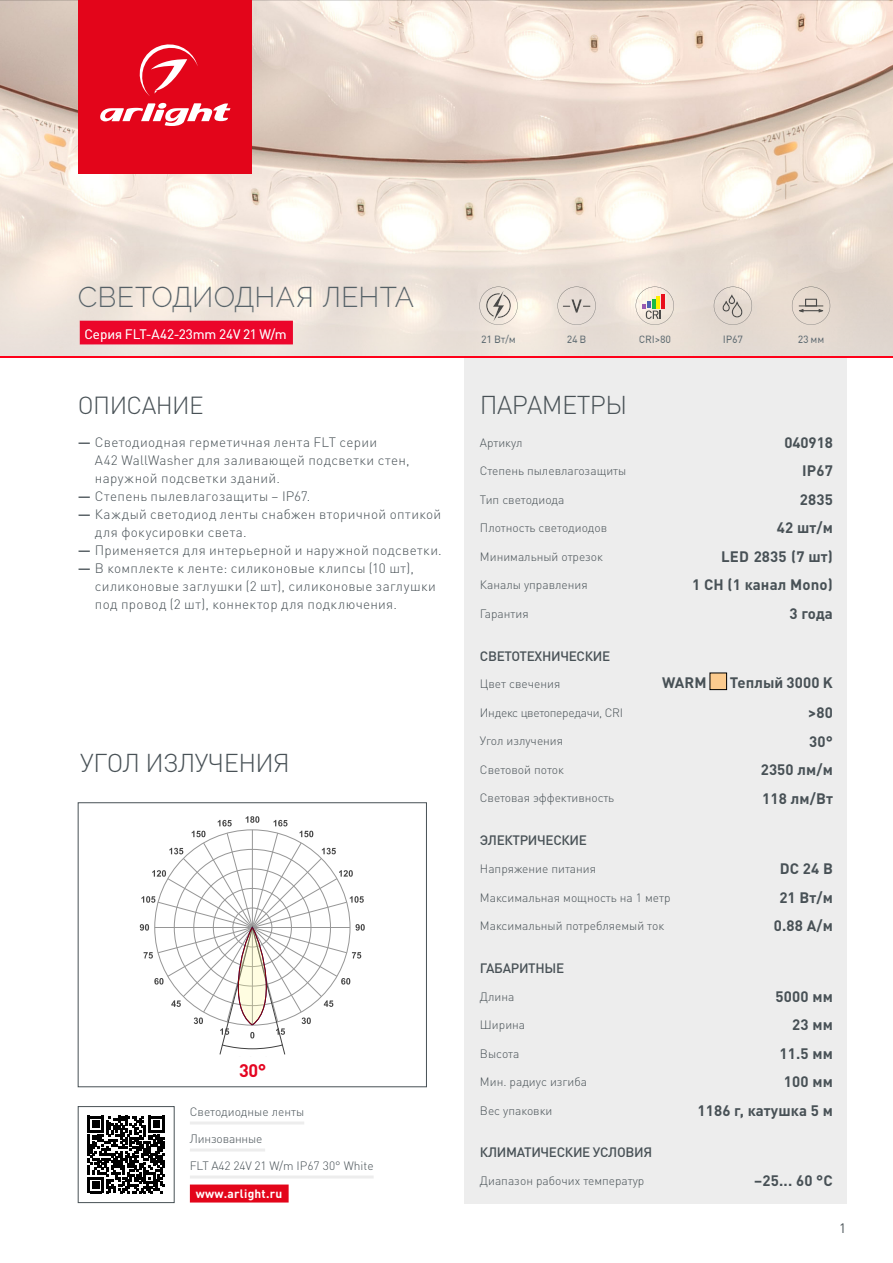
<style>
.page{position:relative;width:893px;height:1263px;background:#fff}
.page>*{position:absolute;margin:0;border:0;box-sizing:border-box;transform-origin:0 0}
.t1{font:300 28.5px "Raleway";letter-spacing:.005em;color:#485156}
.t2{font:300 25.5px "DIN Pro";letter-spacing:-.025em;color:#485156}
.t3{font:300 24.45px "DIN Pro";letter-spacing:-.025em;color:#485156}
.t4{font:700 18px "DIN Pro";color:#e40521}
.t5{font:700 15px "DIN Pro";letter-spacing:.01em;color:#485156}
.t6{font:300 13.5px/18px "DIN Pro";letter-spacing:.025em;color:#485156}
.t7{font:500 13.5px "DIN Pro";letter-spacing:-.025em;color:#485156}
.t8{font:13.5px "DIN Pro";color:#fff}
.t9{font:13.5px "DIN Pro";color:#485156}
.t10{font:300 12px "DIN Pro";color:#485156}
.t11{font:300 12px "DIN Pro";letter-spacing:-.025em;color:#485156}
.t12{font:700 12px "DIN Pro";letter-spacing:.02em;color:#fff}
.t13{font:500 10.5px "DIN Pro";letter-spacing:-.025em;color:#485156}
.s1{font-weight:500}
</style>
<div class="page">
<img style="left:0;top:0;width:893px;height:195px">
<svg style="left:88px;top:1116px;width:77px;height:77px"></svg>
<div style="left:78px;top:1106px;width:96px;height:97px;border:1px solid #485156"></div>
<svg style="left:140px;top:816px;width:225px;height:239px"></svg>
<div style="left:78px;top:802px;width:349px;height:285px;border:1px solid #485156"></div>
<hr style="left:190px;top:1121px;width:114px;height:3px;background:#ededed">
<hr style="left:190px;top:1148px;width:75px;height:3px;background:#ededed">
<hr style="left:190px;top:1175px;width:184px;height:3px;background:#ededed">
<div style="left:190px;top:1184px;width:99px;height:18px;background:#e3051a"></div>
<div style="left:464px;top:357px;width:383px;height:846px;background:#ededed"></div>
<div style="left:710px;top:673px;width:17px;height:17px;background:#fccb8e"></div>
<div style="left:710px;top:673px;width:17px;height:17px;border:1px solid #000"></div>
<div style="left:78px;top:0;width:174px;height:174px;background:#e3051a"></div>
<svg style="left:100px;top:103px;width:130px;height:23px"></svg>
<svg style="left:139px;top:44px;width:59px;height:52px"></svg>
<svg style="left:0;top:195px;width:893px;height:162px;background:#eedad2"></svg>
<hr style="left:0;top:357px;width:893px;height:1px;background:#ff0019">
<h1 class="t1" style="left:78px;top:280px;width:338px">СВЕТОДИОДНАЯ ЛЕНТА</h1>
<p class="t8" style="left:84px;top:324px;width:204px">Серия FLT-A42-23mm 24V 21 W/m</p>
<h3 class="t3" style="left:78px;top:388px;width:127px">ОПИСАНИЕ</h3>
<p class="t6" style="left:95px;top:432px;width:316px;text-indent:-17px"><span class="s1">—</span> Светодиодная герметичная лента FLT серии<br>A42 WallWasher для заливающей подсветки стен, наружной подсветки зданий.</p>
<p class="t6" style="left:78px;top:486px;width:234px"><span class="s1">—</span> Степень пылевлагозащиты – IP67.</p>
<p class="t6" style="left:95px;top:504px;width:348px;text-indent:-17px"><span class="s1">—</span> Каждый светодиод ленты снабжен вторичной оптикой для фокусировки света.</p>
<p class="t6" style="left:78px;top:540px;width:365px"><span class="s1">—</span> Применяется для интерьерной и наружной подсветки.</p>
<p class="t6" style="left:95px;top:558px;width:342px;text-indent:-17px"><span class="s1">—</span> В комплекте к ленте: силиконовые клипсы (10 шт), силиконовые заглушки (2 шт), силиконовые заглушки под провод (2 шт), коннектор для подключения.</p>
<h2 class="t2" style="left:80px;top:745px;width:211px">УГОЛ ИЗЛУЧЕНИЯ</h2>
<h3 class="t4" style="left:239px;top:1058px;width:29px">30°</h3>
<p class="t10" style="left:190px;top:1103px;width:116px">Светодиодные ленты</p>
<p class="t10" style="left:190px;top:1130px;width:74px">Линзованные</p>
<p class="t10" style="left:190px;top:1157px;width:185px">FLT A42 24V 21 W/m IP67 30° White</p>
<p class="t12" style="left:196px;top:1185px;width:88px">www.arlight.ru</p>
<p class="t13" style="left:481px;top:332px;width:36px">21 Вт/м</p>
<p class="t13" style="left:567px;top:332px;width:21px">24 В</p>
<p class="t13" style="left:639px;top:332px;width:34px">CRI&gt;80</p>
<p class="t13" style="left:723px;top:332px;width:22px">IP67</p>
<p class="t13" style="left:798px;top:332px;width:28px">23 мм</p>
<h2 class="t2" style="left:480px;top:388px;width:149px">ПАРАМЕТРЫ</h2>
<p class="t10" style="left:480px;top:434px;width:44px">Артикул</p>
<p class="t5" style="left:784px;top:432px;width:50px">040918</p>
<p class="t10" style="left:480px;top:463px;width:148px">Степень пылевлагозащиты</p>
<p class="t5" style="left:802px;top:461px;width:32px">IP67</p>
<p class="t10" style="left:480px;top:491px;width:86px">Тип светодиода</p>
<p class="t5" style="left:800px;top:489px;width:35px">2835</p>
<p class="t10" style="left:480px;top:520px;width:129px">Плотность светодиодов</p>
<p class="t5" style="left:777px;top:518px;width:58px">42 шт/м</p>
<p class="t10" style="left:480px;top:548px;width:124px">Минимальный отрезок</p>
<p class="t5" style="left:721px;top:546px;width:113px">LED 2835 (7 шт)</p>
<p class="t10" style="left:480px;top:577px;width:109px">Каналы управления</p>
<p class="t5" style="left:692px;top:575px;width:142px">1 CH (1 канал Mono)</p>
<p class="t10" style="left:480px;top:605px;width:50px">Гарантия</p>
<p class="t5" style="left:789px;top:603px;width:45px">3 года</p>
<p class="t7" style="left:480px;top:646px;width:132px">СВЕТОТЕХНИЧЕСКИЕ</p>
<p class="t10" style="left:480px;top:676px;width:82px">Цвет свечения</p>
<p class="t5" style="left:662px;top:672px;width:46px">WARM</p>
<p class="t5" style="left:730px;top:672px;width:104px">Теплый 3000 K</p>
<p class="t11" style="left:480px;top:704px;width:145px">Индекс цветопередачи, CRI</p>
<p class="t5" style="left:808px;top:702px;width:26px">&gt;80</p>
<p class="t10" style="left:480px;top:733px;width:85px">Угол излучения</p>
<p class="t5" style="left:809px;top:731px;width:25px">30°</p>
<p class="t10" style="left:480px;top:761px;width:86px">Световой поток</p>
<p class="t5" style="left:761px;top:759px;width:74px">2350 лм/м</p>
<p class="t10" style="left:480px;top:790px;width:136px">Световая эффективность</p>
<p class="t5" style="left:762px;top:788px;width:72px">118 лм/Вт</p>
<p class="t7" style="left:480px;top:831px;width:109px">ЭЛЕКТРИЧЕСКИЕ</p>
<p class="t10" style="left:480px;top:860px;width:118px">Напряжение питания</p>
<p class="t5" style="left:780px;top:858px;width:55px">DC 24 В</p>
<p class="t10" style="left:480px;top:889px;width:192px">Максимальная мощность на 1 метр</p>
<p class="t5" style="left:779px;top:887px;width:55px">21 Вт/м</p>
<p class="t10" style="left:480px;top:917px;width:186px">Максимальный потребляемый ток</p>
<p class="t5" style="left:774px;top:915px;width:61px">0.88 А/м</p>
<p class="t7" style="left:480px;top:959px;width:86px">ГАБАРИТНЫЕ</p>
<p class="t10" style="left:480px;top:988px;width:36px">Длина</p>
<p class="t5" style="left:776px;top:986px;width:59px">5000 мм</p>
<p class="t10" style="left:480px;top:1017px;width:47px">Ширина</p>
<p class="t5" style="left:792px;top:1015px;width:42px">23 мм</p>
<p class="t10" style="left:480px;top:1045px;width:41px">Высота</p>
<p class="t5" style="left:779px;top:1043px;width:55px">11.5 мм</p>
<p class="t10" style="left:480px;top:1074px;width:109px">Мин. радиус изгиба</p>
<p class="t5" style="left:784px;top:1072px;width:50px">100 мм</p>
<p class="t10" style="left:480px;top:1102px;width:74px">Вес упаковки</p>
<p class="t5" style="left:697px;top:1100px;width:137px">1186 г, катушка 5 м</p>
<p class="t7" style="left:480px;top:1143px;width:174px">КЛИМАТИЧЕСКИЕ УСЛОВИЯ</p>
<p class="t10" style="left:480px;top:1173px;width:166px">Диапазон рабочих температур</p>
<p class="t5" style="left:754px;top:1171px;width:80px">–25... 60 °C</p>
<p class="t9" style="left:839px;top:1219px;width:9px">1</p>
</div>
